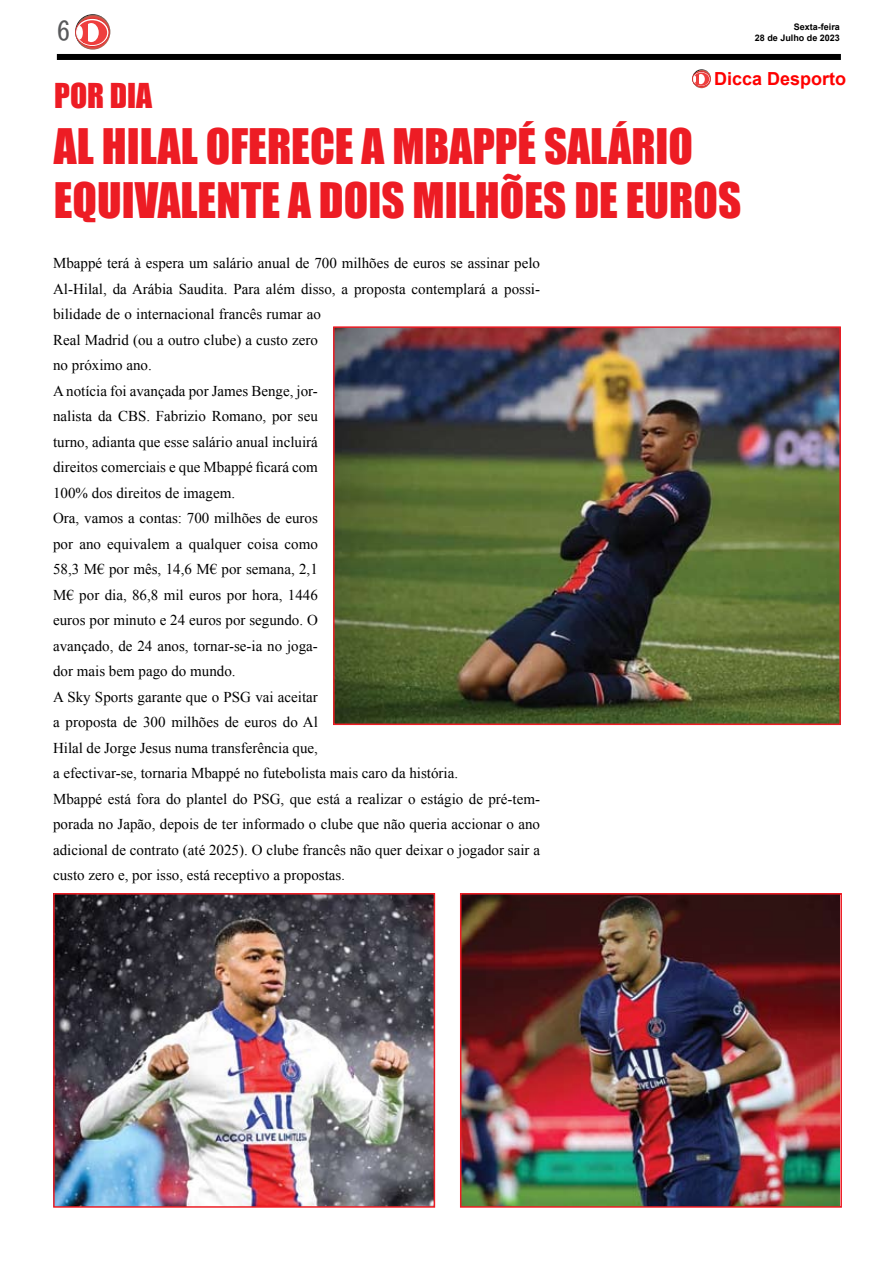
<style>
.page{position:relative;width:893px;height:1263px;background:#fff}
.page>*{position:absolute;margin:0;border:0;box-sizing:border-box;transform-origin:0 0}
.t1{font:45px/54px "Impact";color:#ed1c24}
.t2{font:31.5px "Impact";color:#ed1c24}
.t3{font:27px "MS Gothic";color:#58595b}
.t4{font:700 18px "Arial";color:#fe0000}
.t5{font:15px/25.5px "Times New Roman";color:#000}
.t6{font:700 9px "Arial";color:#000}
.s1{font-family:"Arial";font-size:12px}
</style>
<div class="page">
<div style="left:57px;top:54px;width:784px;height:6px;background:#000"></div>
<svg style="left:75px;top:14px;width:35px;height:36px"></svg>
<svg style="left:76px;top:18px;width:33px;height:29px"></svg>
<div style="left:75px;top:18px;width:34px;height:29px;border:1px solid #d9322f;border-radius:50%"></div>
<div style="left:77px;top:20px;width:30px;height:25px;background:#ef3e3d;border-radius:50%"></div>
<div style="left:77px;top:26px;width:6px;height:13px;background:#fff;border-radius:50%"></div>
<div style="left:84px;top:23px;width:15px;height:19px;background:#fff;border-radius:50%"></div>
<hr style="left:84px;top:23px;width:4px;height:19px;background:#ef3e3d">
<svg style="left:692px;top:69px;width:19px;height:19px"></svg>
<svg style="left:692px;top:72px;width:18px;height:15px"></svg>
<div style="left:692px;top:71px;width:18px;height:16px;border:1px solid #d9322f;border-radius:50%"></div>
<div style="left:693px;top:73px;width:16px;height:13px;background:#ef3e3d;border-radius:50%"></div>
<div style="left:697px;top:74px;width:8px;height:10px;background:#fff;border-radius:50%"></div>
<svg style="left:693px;top:74px;width:6px;height:10px"></svg>
<img style="left:336px;top:329px;width:502px;height:393px">
<div style="left:333px;top:326px;width:508px;height:399px;border:2px solid #ed1c24"></div>
<img style="left:56px;top:896px;width:376px;height:309px">
<div style="left:53px;top:893px;width:382px;height:315px;border:2px solid #ed1c24"></div>
<img style="left:463px;top:896px;width:376px;height:309px">
<div style="left:460px;top:893px;width:382px;height:315px;border:2px solid #ed1c24"></div>
<h3 class="t3" style="left:57px;top:18px;width:15px">6</h3>
<h2 class="t2" style="left:54px;top:71px;width:100px">POR DIA</h2>
<p class="t6" style="left:794px;top:21px;width:48px">Sexta-feira</p>
<p class="t6" style="left:755px;top:32px;width:87px">28 de Julho de 2023</p>
<p class="t4" style="left:714px;top:66px;width:134px">Dicca Desporto</p>
<h1 class="t1" style="left:54px;top:118px;width:689px">AL HILAL OFERECE A MBAPPÉ SALÁRIO<br>EQUIVALENTE A DOIS MILHÕES DE EUROS</h1>
<p class="t5" style="left:53px;top:250px;width:488px">Mbappé terá à espera um salário anual de 700 milhões de euros se assinar pelo Al-Hilal, da Arábia Saudita. Para além disso, a proposta contemplará a possi&shy;bilidade de o internacional francês rumar ao<br>Real Madrid (ou a outro clube) a custo zero<br>no próximo ano.<br>A notícia foi avançada por James Benge, jor-<br>nalista da CBS. Fabrizio Romano, por seu<br>turno, adianta que esse salário anual incluirá<br>direitos comerciais e que Mbappé ficará com<br>100% dos direitos de imagem.<br>Ora, vamos a contas: 700 milhões de euros<br>por ano equivalem a qualquer coisa como<br>58,3 M€ por mês, 14,6 M€ por semana, 2,1<br>M€ por dia, 86,8 mil euros por hora, 1446<br>euros por minuto e 24 euros por segundo. O<br>avançado, de 24 anos, tornar-se-ia no joga-<br>dor mais bem pago do mundo.<br>A Sky Sports garante que o PSG vai aceitar<br>a proposta de 300 milhões de euros do Al<br>Hilal de Jorge Jesus numa transferência que,<br>a efectivar-se, tornaria Mbappé no futebolista mais caro da história.<br>Mbappé está fora do plantel do PSG, que está a realizar o estágio de pré-tem&shy;porada no Japão, depois de ter informado o clube que não queria accionar o ano adicional de contrato (até 2025). O clube francês não quer deixar o jogador sair a custo zero e, por isso, está receptivo a propostas<span class="s1">.</span></p>
</div>
